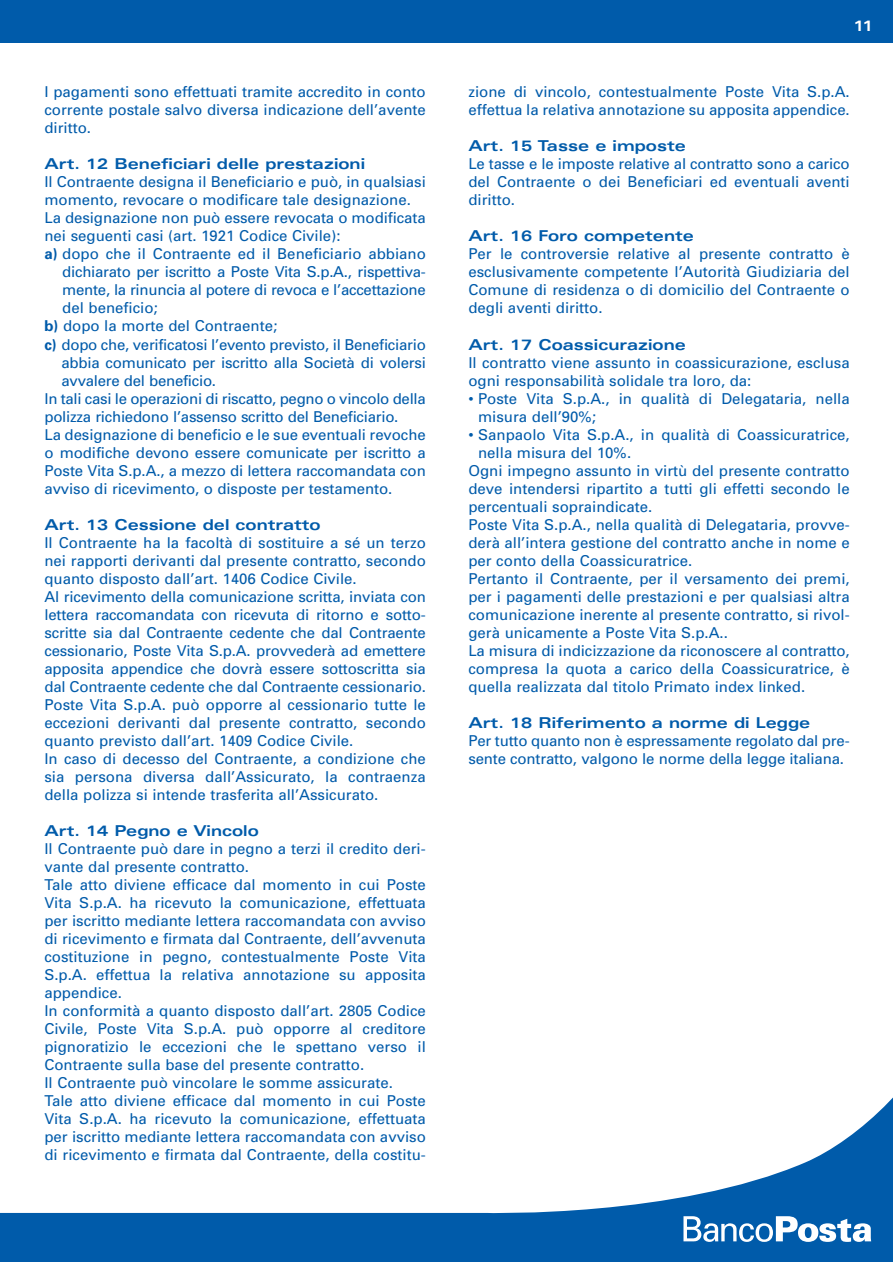
<style>
.page{position:relative;width:893px;height:1262px;background:#fff}
.page>*{position:absolute;margin:0;border:0;box-sizing:border-box;transform-origin:0 0}
.t1{font:15px/18px "Univers";color:#005baa}
.t2{font:700 expanded 15px "Univers";color:#005baa}
.t3{font:700 expanded 15px "Univers";color:#fff}
.s1{font-weight:700}
</style>
<div class="page">
<div style="left:0;top:0;width:892px;height:43px;background:#005baa"></div>
<svg style="left:0;top:1098px;width:892px;height:163px"></svg>
<svg style="left:683px;top:1216px;width:188px;height:25px"></svg>
<p class="t1" style="left:44px;top:84px;width:383px;text-align:justify">I pagamenti sono effettuati tramite accredito in conto corrente postale salvo diversa indicazione dell’avente diritto.</p>
<p class="t2" style="left:44px;top:159px;width:322px">Art. 12 Beneficiari delle prestazioni</p>
<p class="t1" style="left:44px;top:174px;width:383px">Il Contraente designa il Beneficiario e può, in qualsiasi</p>
<p class="t1" style="left:44px;top:192px;width:368px">momento, revocare o modificare tale designazione.</p>
<p class="t1" style="left:44px;top:210px;width:383px">La designazione non può essere revocata o modificata</p>
<p class="t1" style="left:44px;top:228px;width:297px">nei seguenti casi (art. 1921 Codice Civile):</p>
<p class="t1" style="left:44px;top:246px;width:383px"><span class="s1">a)</span> dopo che il Contraente ed il Beneficiario abbiano</p>
<p class="t1" style="left:62px;top:264px;width:365px">dichiarato per iscritto a Poste Vita S.p.A., rispettiva-</p>
<p class="t1" style="left:62px;top:282px;width:365px">mente, la rinuncia al potere di revoca e l’accettazione</p>
<p class="t1" style="left:62px;top:300px;width:97px">del beneficio;</p>
<p class="t1" style="left:44px;top:318px;width:234px"><span class="s1">b)</span> dopo la morte del Contraente;</p>
<p class="t1" style="left:44px;top:336px;width:383px"><span class="s1">c)</span> dopo che, verificatosi l’evento previsto, il Beneficiario</p>
<p class="t1" style="left:61px;top:354px;width:366px">abbia comunicato per iscritto alla Società di volersi</p>
<p class="t1" style="left:61px;top:372px;width:156px">avvalere del beneficio.</p>
<p class="t1" style="left:44px;top:390px;width:383px">In tali casi le operazioni di riscatto, pegno o vincolo della</p>
<p class="t1" style="left:44px;top:408px;width:355px">polizza richiedono l’assenso scritto del Beneficiario.</p>
<p class="t1" style="left:44px;top:426px;width:383px">La designazione di beneficio e le sue eventuali revoche</p>
<p class="t1" style="left:44px;top:444px;width:383px">o modifiche devono essere comunicate per iscritto a</p>
<p class="t1" style="left:44px;top:462px;width:383px">Poste Vita S.p.A., a mezzo di lettera raccomandata con</p>
<p class="t1" style="left:44px;top:480px;width:349px">avviso di ricevimento, o disposte per testamento.</p>
<p class="t2" style="left:44px;top:519px;width:278px">Art. 13 Cessione del contratto</p>
<p class="t1" style="left:44px;top:534px;width:383px">Il Contraente ha la facoltà di sostituire a sé un terzo nei rapporti derivanti dal presente contratto, secondo quanto disposto dall’art. 1406 Codice Civile.<br>Al ricevimento della comunicazione scritta, inviata con lettera raccomandata con ricevuta di ritorno e sotto&shy;scritte sia dal Contraente cedente che dal Contraente cessionario, Poste Vita S.p.A. provvederà ad emettere apposita appendice che dovrà essere sottoscritta sia dal Contraente cedente che dal Contraente cessionario.<br>Poste Vita S.p.A. può opporre al cessionario tutte le eccezioni derivanti dal presente contratto, secondo quanto previsto dall’art. 1409 Codice Civile.<br>In caso di decesso del Contraente, a condizione che sia persona diversa dall’Assicurato, la contraenza della polizza si intende trasferita all’Assicurato.</p>
<p class="t2" style="left:44px;top:825px;width:216px">Art. 14 Pegno e Vincolo</p>
<p class="t1" style="left:44px;top:840px;width:383px">Il Contraente può dare in pegno a terzi il credito deri&shy;vante dal presente contratto.<br>Tale atto diviene efficace dal momento in cui Poste Vita S.p.A. ha ricevuto la comunicazione, effettuata per iscritto mediante lettera raccomandata con avviso di ricevimento e firmata dal Contraente, dell’avvenuta costituzione in pegno, contestualmente Poste Vita S.p.A. effettua la relativa annotazione su apposita appendice.<br>In conformità a quanto disposto dall’art. 2805 Codice Civile, Poste Vita S.p.A. può opporre al creditore pignoratizio le eccezioni che le spettano verso il Contraente sulla base del presente contratto.<br>Il Contraente può vincolare le somme assicurate.<br>Tale atto diviene efficace dal momento in cui Poste Vita S.p.A. ha ricevuto la comunicazione, effettuata per iscritto mediante lettera raccomandata con avviso di ricevimento e firmata dal Contraente, della costitu-</p>
<p class="t3" style="left:853px;top:21px;width:21px">11</p>
<p class="t1" style="left:468px;top:84px;width:383px">zione di vincolo, contestualmente Poste Vita S.p.A. effettua la relativa annotazione su apposita appendice.</p>
<p class="t2" style="left:468px;top:141px;width:219px">Art. 15 Tasse e imposte</p>
<p class="t1" style="left:468px;top:156px;width:383px;text-align:justify">Le tasse e le imposte relative al contratto sono a carico del Contraente o dei Beneficiari ed eventuali aventi diritto.</p>
<p class="t2" style="left:468px;top:231px;width:227px">Art. 16 Foro competente</p>
<p class="t1" style="left:468px;top:246px;width:383px;text-align:justify">Per le controversie relative al presente contratto è esclusivamente competente l’Autorità Giudiziaria del Comune di residenza o di domicilio del Contraente o degli aventi diritto.</p>
<p class="t2" style="left:468px;top:339px;width:219px">Art. 17 Coassicurazione</p>
<p class="t1" style="left:468px;top:354px;width:383px">Il contratto viene assunto in coassicurazione, esclusa ogni responsabilità solidale tra loro, da:</p>
<p class="t1" style="left:478px;top:390px;width:373px;text-indent:-10px">• Poste Vita S.p.A., in qualità di Delegataria, nella misura dell’90%;</p>
<p class="t1" style="left:468px;top:426px;width:383px">• Sanpaolo Vita S.p.A., in qualità di Coassicuratrice,</p>
<p class="t1" style="left:478px;top:444px;width:154px">nella misura del 10%.</p>
<p class="t1" style="left:468px;top:462px;width:383px">Ogni impegno assunto in virtù del presente contratto</p>
<p class="t1" style="left:468px;top:480px;width:383px">deve intendersi ripartito a tutti gli effetti secondo le</p>
<p class="t1" style="left:468px;top:498px;width:185px">percentuali sopraindicate.</p>
<p class="t1" style="left:468px;top:516px;width:383px">Poste Vita S.p.A., nella qualità di Delegataria, provve-</p>
<p class="t1" style="left:468px;top:534px;width:383px">derà all’intera gestione del contratto anche in nome e</p>
<p class="t1" style="left:468px;top:552px;width:225px">per conto della Coassicuratrice.</p>
<p class="t1" style="left:468px;top:570px;width:383px">Pertanto il Contraente, per il versamento dei premi,</p>
<p class="t1" style="left:468px;top:588px;width:383px">per i pagamenti delle prestazioni e per qualsiasi altra</p>
<p class="t1" style="left:468px;top:606px;width:383px">comunicazione inerente al presente contratto, si rivol-</p>
<p class="t1" style="left:468px;top:624px;width:261px">gerà unicamente a Poste Vita S.p.A..</p>
<p class="t1" style="left:468px;top:642px;width:383px">La misura di indicizzazione da riconoscere al contratto,</p>
<p class="t1" style="left:468px;top:660px;width:383px">compresa la quota a carico della Coassicuratrice, è</p>
<p class="t1" style="left:468px;top:678px;width:338px">quella realizzata dal titolo Primato index linked.</p>
<p class="t2" style="left:468px;top:717px;width:343px">Art. 18 Riferimento a norme di Legge</p>
<p class="t1" style="left:468px;top:732px;width:383px">Per tutto quanto non è espressamente regolato dal pre&shy;sente contratto, valgono le norme della legge italiana.</p>
</div>
